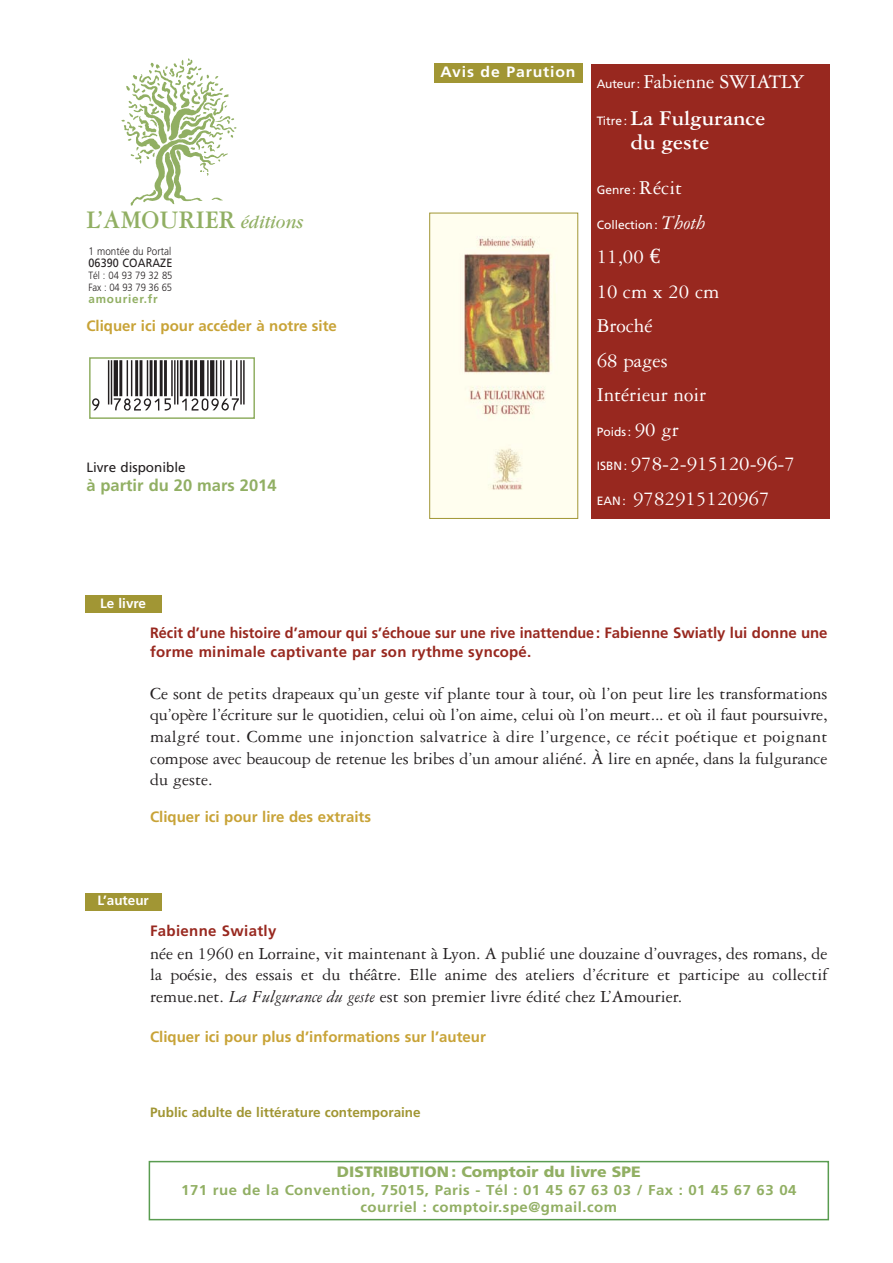
<style>
.page{position:relative;width:893px;height:1263px;background:#fff}
.page>*{position:absolute;margin:0;border:0;box-sizing:border-box;transform-origin:0 0}
.t1{font:54px "Ean P36 Lfz";color:#231f20}
.t2{font:700 27px "Garamond Three";color:#91af63;scale:.92 1}
.t3{font:700 22.5px/24px "Garamond Three";color:#fff}
.t4{font:21px/34.5px "Garamond Three";color:#fff}
.t5{font:18px/21.6px "Garamond Three";color:#231f20;text-align:justify}
.t6{font:700 16.5px "Frutiger";color:#91af63}
.t7{font:700 15px/18.8px "Frutiger";color:#98281f;scale:.96 1}
.t8{font:700 15px "Frutiger";color:#c8a337}
.t9{font:900 15px "Frutiger";color:#91af63;scale:1.05 1}
.t10{font:700 15px "Frutiger";letter-spacing:.02em;color:#98281f}
.t11{font:700 15px "Frutiger";letter-spacing:.055em;color:#fff;scale:1.05 1}
.t12{font:700 14.25px/17.1px "Frutiger";letter-spacing:.035em;color:#91af63;text-align:center;scale:1.05 1}
.t13{font:700 13.5px "Frutiger";color:#a19634}
.t14{font:700 13.5px "Frutiger";color:#fff}
.t15{font:13.5px "Frutiger";color:#231f20}
.t16{font:12px "Frutiger";color:#fff}
.t17{font:12px "Frutiger";letter-spacing:.01em;color:#231f20;scale:.9 1}
.t18{font:700 11.7px "Frutiger";letter-spacing:.065em;color:#91af63}
.t19{font:300 10.95px "Frutiger";letter-spacing:.005em;color:#231f20;scale:.9 1}
.t20{font:300 10.5px/12px "Frutiger";letter-spacing:-.005em;color:#231f20;scale:.9 1}
.s1{font-family:"Garamond";font-weight:400;font-style:italic;font-size:19.5px}
.s2{font-family:"Frutiger";font-size:12px}
.s3{font-family:"Frutiger";font-weight:400;font-size:12px}
.s4{font-family:"Garamond Three";font-size:21px}
.s5{font-family:"Garamond Three";font-style:italic;font-size:21px}
.s6{font-family:"Euro Serif"}
.s7{font-style:italic}
</style>
<div class="page">
<div style="left:591px;top:64px;width:238px;height:455px;background:#98281f"></div>
<img style="left:121px;top:58px;width:116px;height:148px">
<div style="left:433px;top:64px;width:149px;height:19px;background:#a19634"></div>
<img style="left:431px;top:215px;width:145px;height:302px">
<div style="left:429px;top:213px;width:149px;height:306px;border:1px solid #a19634"></div>
<div style="left:85px;top:595px;width:76px;height:17px;background:#a19634"></div>
<div style="left:85px;top:893px;width:76px;height:17px;background:#a19634"></div>
<div style="left:149px;top:1161px;width:680px;height:59px;border:2px solid #599c50"></div>
<div style="left:89px;top:357px;width:166px;height:62px;border:2px solid #91af63"></div>
<h2 class="t2" style="left:86px;top:210px;width:237px">L’AMOURIER <span class="s1">éditions</span></h2>
<p class="t19" style="left:88px;top:246px;width:93px">1 montée du Portal</p>
<p class="t17" style="left:88px;top:258px;width:95px">06390 COARAZE</p>
<p class="t20" style="left:88px;top:270px;width:95px">Tél : 04 93 79 32 85<br>Fax : 04 93 79 36 65</p>
<p class="t18" style="left:88px;top:294px;width:71px">amourier.fr</p>
<p class="t8" style="left:86px;top:319px;width:252px">Cliquer ici pour accéder à notre site</p>
<h1 class="t1" style="left:92px;top:360px;width:154px">-:HSMJLF=VWU^[\:</h1>
<p class="t15" style="left:86px;top:462px;width:101px">Livre disponible</p>
<p class="t6" style="left:86px;top:479px;width:192px">à partir du 20 mars 2014</p>
<p class="t14" style="left:100px;top:597px;width:47px">Le livre</p>
<p class="t11" style="left:440px;top:66px;width:130px">Avis de Parution</p>
<p class="t4" style="left:597px;top:66px;width:209px"><span class="s2">Auteur:</span> Fabienne SWIATLY</p>
<p class="t3" style="left:631px;top:108px;width:136px;text-indent:-34px"><span class="s3">Titre :</span> La Fulgurance du geste</p>
<p class="t16" style="left:597px;top:185px;width:87px">Genre : <span class="s4">Récit</span></p>
<p class="t16" style="left:597px;top:220px;width:110px">Collection : <span class="s5">Thoth</span></p>
<p class="t4" style="left:597px;top:241px;width:124px">11,00 <span class="s6">€<br></span>10 cm x 20 cm<br>Broché<br>68 pages<br>Intérieur noir</p>
<p class="t16" style="left:597px;top:427px;width:84px">Poids : <span class="s4">90 gr</span></p>
<p class="t4" style="left:597px;top:448px;width:200px"><span class="s2">ISBN :</span> 978-2-915120-96-7<br><span class="s2">EAN :</span> 9782915120967</p>
<p class="t7" style="left:150px;top:624px;width:707px">Récit d’une histoire d’amour qui s’échoue sur une rive inattendue : Fabienne Swiatly lui donne une forme minimale captivante par son rythme syncopé.</p>
<p class="t5" style="left:150px;top:684px;width:679px">Ce sont de petits drapeaux qu’un geste vif plante tour à tour, où l’on peut lire les transformations qu’opère l’écriture sur le quotidien, celui où l’on aime, celui où l’on meurt... et où il faut poursuivre, malgré tout. Comme une injonction salvatrice à dire l’urgence, ce récit poétique et poignant compose avec beaucoup de retenue les bribes d’un amour aliéné. À lire en apnée, dans la fulgurance du geste.</p>
<p class="t8" style="left:150px;top:810px;width:222px">Cliquer ici pour lire des extraits</p>
<p class="t14" style="left:97px;top:895px;width:53px">L’auteur</p>
<p class="t10" style="left:150px;top:924px;width:128px">Fabienne Swiatly</p>
<p class="t5" style="left:150px;top:944px;width:679px">née en 1960 en Lorraine, vit maintenant à Lyon. A publié une douzaine d’ouvrages, des romans, de la poésie, des essais et du théâtre. Elle anime des ateliers d’écriture et participe au collectif remue.net. <span class="s7">La Fulgurance du geste</span> est son premier livre édité chez L’Amourier.</p>
<p class="t8" style="left:150px;top:1031px;width:337px">Cliquer ici pour plus d’informations sur l’auteur</p>
<p class="t13" style="left:150px;top:1107px;width:272px">Public adulte de littérature contemporaine</p>
<p class="t9" style="left:337px;top:1166px;width:291px">DISTRIBUTION : Comptoir du livre SPE</p>
<p class="t12" style="left:181px;top:1183px;width:587px">171 rue de la Convention, 75015, Paris - Tél : 01 45 67 63 03 / Fax : 01 45 67 63 04 courriel : comptoir.spe@gmail.com</p>
</div>
